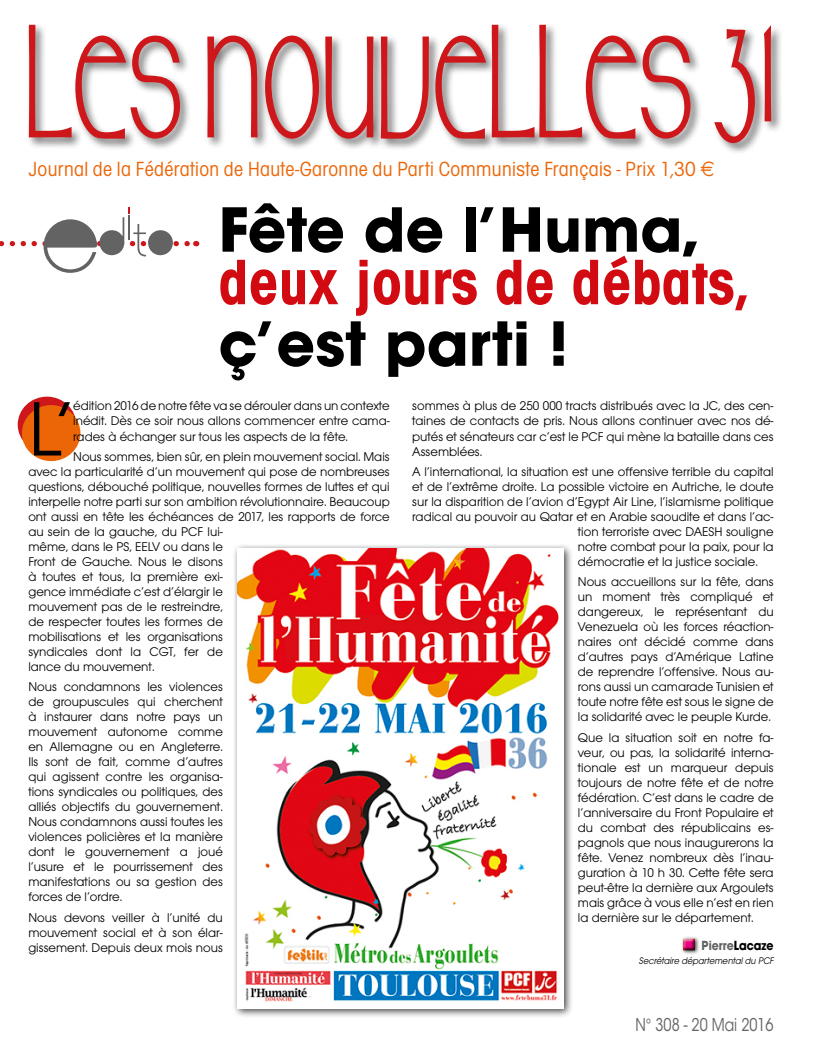
<style>
.page{position:relative;width:815px;height:1053px;background:#fff}
.page>*{position:absolute;margin:0;border:0;box-sizing:border-box;transform-origin:0 0}
.t1{font:79.88px "Avant Garde Gothic Itc T";color:#000}
.t2{font:700 60px "ITC Avant Garde Std";color:#000}
.t3{font:700 condensed 60px "ITC Avant Garde Std";color:#d20a11}
.t4{font:condensed 21.25px "Avant Garde Gothic Itc T";letter-spacing:.015em;color:#ec6608}
.t5{font:17.5px "ITC Avant Garde Std";color:#646363;scale:.8 1}
.t6{font:700 13.75px "Avant Garde Gothic Itc T";color:#646363;scale:.89 1}
.t7{font:13.12px/15px "Avant Garde Gothic Itc T";color:#000;text-align:justify}
.t8{font:italic 10px "Avant Garde Gothic Itc T";color:#000;scale:.92 1}
.s1{font-family:"Euro Sans";font-style:italic;font-stretch:normal}
.s2{color:#000}
</style>
<div class="page">
<div style="left:18px;top:396px;width:58px;height:56px;background:#cd171a;border-radius:50%"></div>
<svg style="left:0;top:207px;width:190px;height:66px"></svg>
<div style="left:26px;top:22px;width:758px;height:134px;background:#000;opacity:.55"></div>
<svg style="left:27px;top:22px;width:746px;height:123px"></svg>
<div style="left:22px;top:405px;width:58px;height:56px;background:#ec6608;border-radius:50%"></div>
<div style="left:680px;top:935px;width:20px;height:20px;background:#000;opacity:.75"></div>
<div style="left:681px;top:936px;width:14px;height:14px;background:#f7f7f7"></div>
<div style="left:681px;top:937px;width:14px;height:14px;background:#000;opacity:.75"></div>
<div style="left:232px;top:543px;width:342px;height:475px;background:#000;opacity:.75"></div>
<img style="left:237px;top:548px;width:327px;height:460px">
<h3 class="t4" style="left:29px;top:157px;width:687px">Journal de la Fédération de Haute-Garonne du Parti Communiste Français - Prix 1,30 <span class="s1">e</span></h3>
<h2 class="t2" style="left:219px;top:191px;width:484px">Fête de l’Huma,</h2>
<h2 class="t3" style="left:219px;top:244px;width:534px">deux jours de débats,</h2>
<h2 class="t2" style="left:219px;top:305px;width:352px">ç’est parti !</h2>
<p class="t7" style="left:412px;top:398px;width:363px">sommes à plus de 250 000 tracts distribués avec la JC, des cen&shy;taines de contacts de pris. Nous allons continuer avec nos dé&shy;putés et sénateurs car c’est le PCF qui mène la bataille dans ces Assemblées.</p>
<p class="t7" style="left:412px;top:463px;width:363px">A l’international, la situation est une offensive terrible du capital</p>
<p class="t7" style="left:412px;top:478px;width:363px">et de l’extrême droite. La possible victoire en Autriche, le doute</p>
<p class="t7" style="left:412px;top:493px;width:363px">sur la disparition de l’avion d’Egypt Air Line, l’islamisme politique</p>
<p class="t7" style="left:412px;top:508px;width:363px">radical au pouvoir au Qatar et en Arabie saoudite et dans l’ac-</p>
<p class="t7" style="left:578px;top:523px;width:197px">tion terroriste avec DAESH souligne</p>
<p class="t7" style="left:578px;top:538px;width:197px">notre combat pour la paix, pour la</p>
<p class="t7" style="left:578px;top:553px;width:182px">démocratie et la justice sociale.</p>
<p class="t7" style="left:578px;top:574px;width:197px">Nous accueillons sur la fête, dans un moment très compliqué et dangereux, le représentant du Venezuela où les forces réaction&shy;naires ont décidé comme dans d’autres pays d’Amérique Latine de reprendre l’offensive. Nous au&shy;rons aussi un camarade Tunisien et toute notre fête est sous le signe de la solidarité avec le peuple Kurde.</p>
<p class="t7" style="left:578px;top:729px;width:197px">Que la situation soit en notre fa&shy;veur, ou pas, la solidarité interna&shy;tionale est un marqueur depuis toujours de notre fête et de notre fédération. C’est dans le cadre de l’anniversaire du Front Populaire et du combat des républicains es&shy;pagnols que nous inaugurerons la fête. Venez nombreux dès l’inau&shy;guration à 10 h 30. Cette fête sera peut-être la dernière aux Argoulets mais grâce à vous elle n’est en rien la dernière sur le département.</p>
<p class="t6" style="left:702px;top:937px;width:82px">Pierre<span class="s2">Lacaze</span></p>
<p class="t8" style="left:639px;top:954px;width:150px">Secrétaire départementaldu PCF</p>
<h1 class="t1" style="left:28px;top:382px;width:46px">L’</h1>
<p class="t7" style="left:73px;top:398px;width:318px">édition 2016 de notre fête va se dérouler dans un contexte inédit. Dès ce soir nous allons commencer entre cama&shy;rades à échanger sur tous les aspects de la fête.</p>
<p class="t7" style="left:28px;top:448px;width:363px;text-align:left;text-indent:45px">Nous sommes, bien sûr, en plein mouvement social. Mais avec la particularité d’un mouvement qui pose de nombreuses questions, débouché politique, nouvelles formes de luttes et qui interpelle notre parti sur son ambition révolutionnaire. Beaucoup ont aussi en tête les échéances de 2017, les rapports de force au sein de la gauche, du PCF lui-<br>même, dans le PS, EELV ou dans le<br>Front de Gauche. Nous le disons<br>à toutes et tous, la première exi-<br>gence immédiate c’est d’élargir le<br>mouvement pas de le restreindre,<br>de respecter toutes les formes de<br>mobilisations et les organisations<br>syndicales dont la CGT, fer de<br>lance du mouvement.</p>
<p class="t7" style="left:28px;top:679px;width:196px">Nous condamnons les violences de groupuscules qui cherchent à instaurer dans notre pays un mouvement autonome comme en Allemagne ou en Angleterre.<br>Ils sont de fait, comme d’autres qui agissent contre les organisa&shy;tions syndicales ou politiques, des alliés objectifs du gouvernement.<br>Nous condamnons aussi toutes les violences policières et la manière dont le gouvernement a joué l’usure et le pourrissement des manifestations ou sa gestion des forces de l’ordre.</p>
<p class="t7" style="left:28px;top:909px;width:196px">Nous devons veiller à l’unité du mouvement social et à son élar&shy;gissement. Depuis deux mois nous</p>
<h3 class="t5" style="left:635px;top:1014px;width:174px">N° 308 - 20 Mai 2016</h3>
</div>
